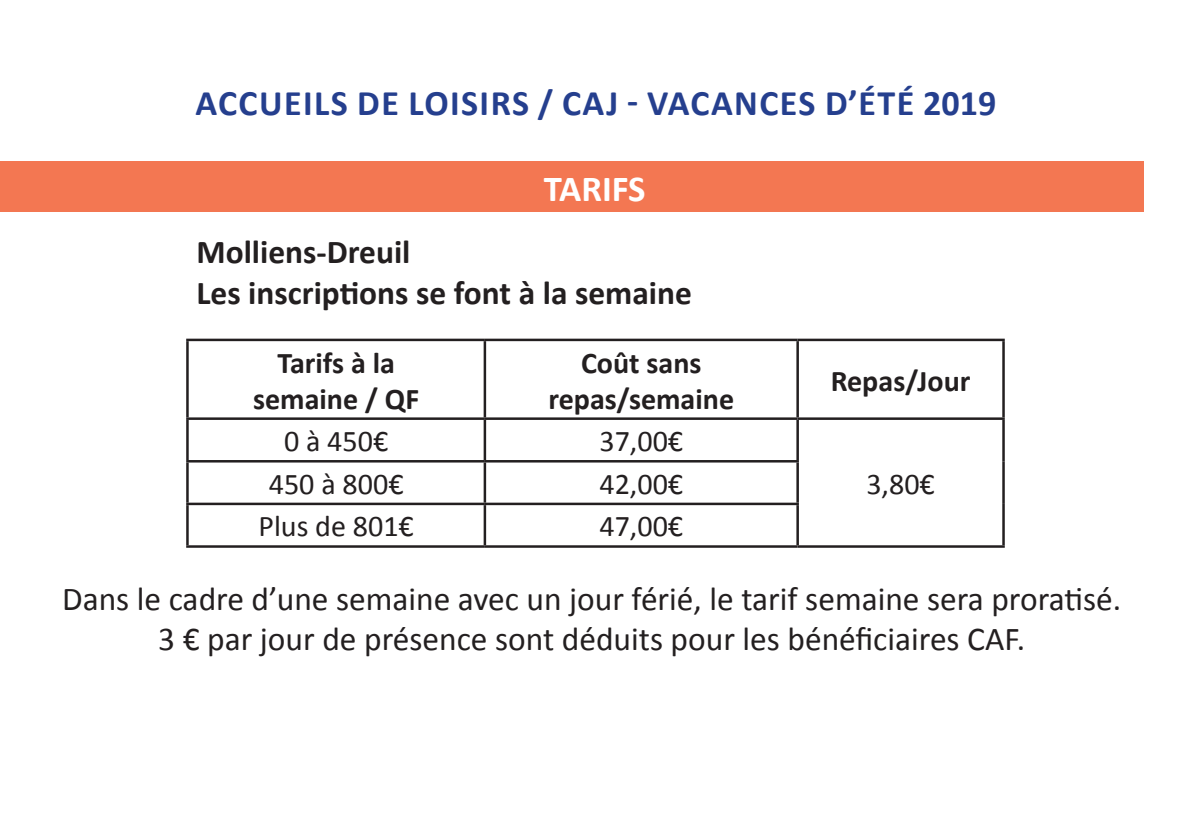
<style>
.page{position:relative;width:1191px;height:840px;background:#fff}
.page>*{position:absolute;margin:0;border:0;box-sizing:border-box;transform-origin:0 0}
.t1{font:700 36.8px "Calibri";color:#fff}
.t2{font:700 36px "Calibri";letter-spacing:.04em;color:#253f8e}
.t3{font:33.4px/40.2px "Calibri";color:#231f20;text-align:center}
.t4{font:700 33.4px/40.2px "Calibri";color:#231f20}
.t5{font:700 30px/36px "Calibri";color:#231f20;text-align:center}
.t6{font:30px "Calibri";color:#231f20}
</style>
<div class="page">
<div style="left:0;top:161px;width:1143px;height:50px;background:#f37752"></div>
<hr style="left:186px;top:338px;width:299px;height:3px;background:#231f20">
<hr style="left:186px;top:341px;width:3px;height:76px;background:#231f20">
<hr style="left:485px;top:338px;width:312px;height:3px;background:#231f20">
<hr style="left:483px;top:341px;width:3px;height:76px;background:#231f20">
<hr style="left:797px;top:338px;width:207px;height:3px;background:#231f20">
<hr style="left:796px;top:341px;width:3px;height:76px;background:#231f20">
<hr style="left:1002px;top:341px;width:2px;height:76px;background:#231f20">
<hr style="left:186px;top:417px;width:299px;height:2px;background:#231f20">
<hr style="left:186px;top:419px;width:3px;height:41px;background:#231f20">
<hr style="left:485px;top:417px;width:312px;height:2px;background:#231f20">
<hr style="left:483px;top:419px;width:3px;height:41px;background:#231f20">
<hr style="left:797px;top:417px;width:207px;height:2px;background:#231f20">
<hr style="left:796px;top:419px;width:3px;height:41px;background:#231f20">
<hr style="left:1002px;top:419px;width:2px;height:42px;background:#231f20">
<hr style="left:186px;top:460px;width:299px;height:2px;background:#231f20">
<hr style="left:186px;top:462px;width:3px;height:40px;background:#231f20">
<hr style="left:485px;top:460px;width:314px;height:2px;background:#231f20">
<hr style="left:483px;top:462px;width:3px;height:40px;background:#231f20">
<hr style="left:796px;top:462px;width:3px;height:40px;background:#231f20">
<hr style="left:1002px;top:461px;width:2px;height:42px;background:#231f20">
<hr style="left:186px;top:502px;width:299px;height:3px;background:#231f20">
<hr style="left:186px;top:505px;width:3px;height:40px;background:#231f20">
<hr style="left:485px;top:502px;width:314px;height:3px;background:#231f20">
<hr style="left:483px;top:505px;width:3px;height:40px;background:#231f20">
<hr style="left:796px;top:505px;width:3px;height:40px;background:#231f20">
<hr style="left:1002px;top:503px;width:2px;height:42px;background:#231f20">
<hr style="left:186px;top:545px;width:299px;height:2px;background:#231f20">
<hr style="left:485px;top:545px;width:312px;height:2px;background:#231f20">
<hr style="left:797px;top:545px;width:207px;height:2px;background:#231f20">
<p class="t2" style="left:195px;top:80px;width:802px">ACCUEILS DE LOISIRS / CAJ - VACANCES D’ÉTÉ 2019</p>
<p class="t1" style="left:544px;top:165px;width:103px">TARIFS</p>
<p class="t4" style="left:196px;top:232px;width:497px">Molliens-Dreuil<br>Les inscriptions se font à la semaine</p>
<p class="t5" style="left:253px;top:344px;width:168px">Tarifs à la semaine / QF</p>
<p class="t5" style="left:548px;top:344px;width:187px">Coût sans repas/semaine</p>
<p class="t5" style="left:830px;top:362px;width:141px">Repas/Jour</p>
<p class="t6" style="left:284px;top:422px;width:106px">0 à 450€</p>
<p class="t6" style="left:599px;top:422px;width:85px">37,00€</p>
<p class="t6" style="left:269px;top:464px;width:136px">450 à 800€</p>
<p class="t6" style="left:599px;top:464px;width:85px">42,00€</p>
<p class="t6" style="left:866px;top:464px;width:70px">3,80€</p>
<p class="t6" style="left:258px;top:507px;width:157px">Plus de 801€</p>
<p class="t6" style="left:599px;top:507px;width:85px">47,00€</p>
<p class="t3" style="left:62px;top:578px;width:1060px">Dans le cadre d’une semaine avec un jour férié, le tarif semaine sera proratisé.<br>3 € par jour de présence sont déduits pour les bénéficiaires CAF.</p>
</div>
